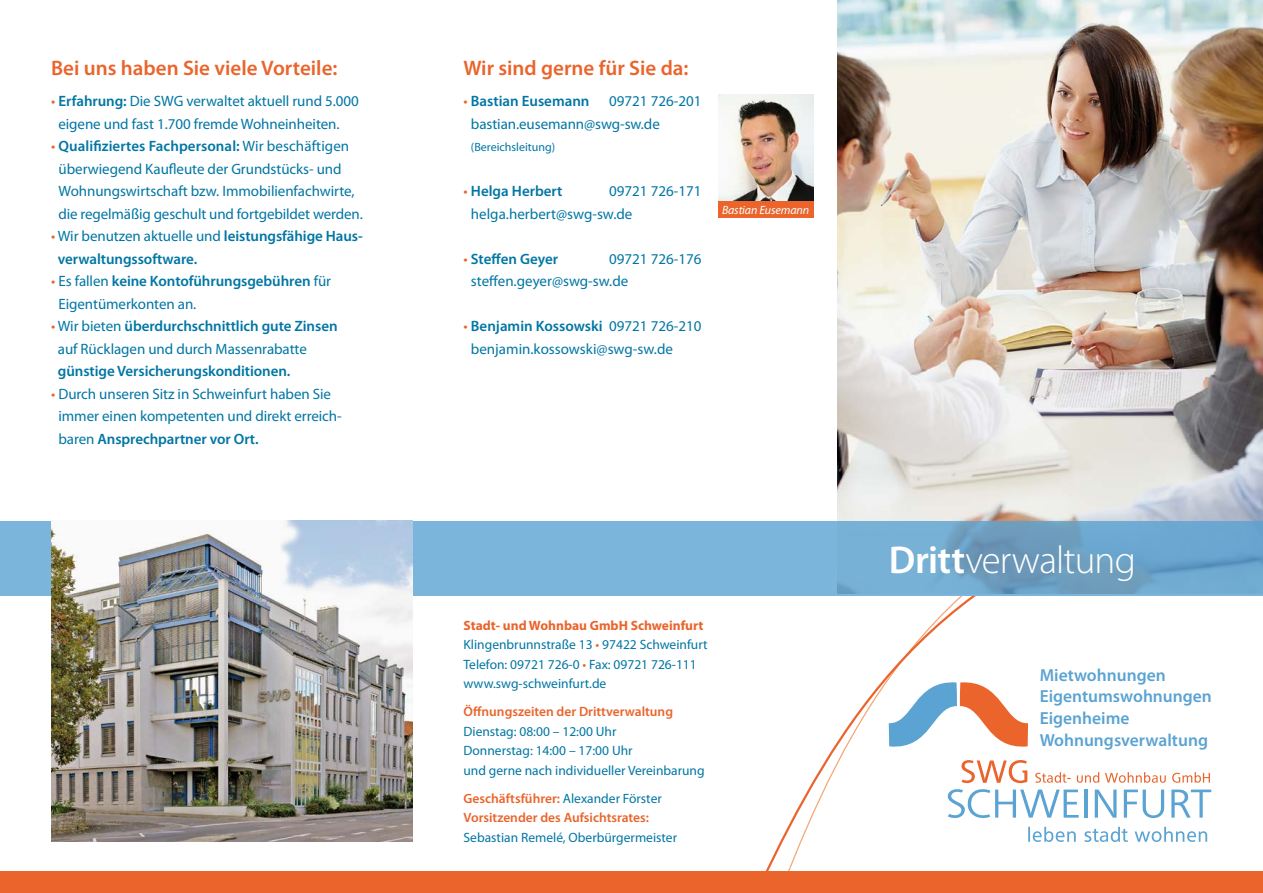
<style>
.page{position:relative;width:1263px;height:893px;background:#fff}
.page>*{position:absolute;margin:0;border:0;box-sizing:border-box;transform-origin:0 0}
.t1{font:300 39px "Myriad Pro";letter-spacing:-.02em;color:#fff}
.t2{font:600 21px "Myriad Pro";color:#ea642b}
.t3{font:600 17.55px/21.9px "Myriad Pro";color:#5aa3d2}
.t4{font:15px/22.5px "Myriad Pro";letter-spacing:-.005em;color:#0076a4}
.t5{font:600 15px/22.5px "Myriad Pro";letter-spacing:-.005em;color:#0076a4}
.t6{font:13.5px/19.5px "Myriad Pro";color:#0076a4}
.t7{font:600 13.5px/19.5px "Myriad Pro";color:#ea642b}
.t8{font:12px "Myriad Pro";color:#0076a4}
.t9{font:italic 12px "Myriad Pro";letter-spacing:-.01em;color:#fff}
.s1{color:#ea642b}
.s2{font-weight:600}
.s3{font-weight:400;color:#ea642b}
.s4{font-weight:400}
.s5{font-weight:700;color:#ea642b}
.s6{font-weight:400;color:#0076a4}
</style>
<div class="page">
<svg style="left:487px;top:492px;width:751px;height:380px"></svg>
<svg style="left:889px;top:679px;width:139px;height:71px"></svg>
<svg style="left:1028px;top:827px;width:179px;height:15px"></svg>
<svg style="left:947px;top:760px;width:264px;height:60px"></svg>
<img style="left:838px;top:0;width:425px;height:521px">
<svg style="left:0;top:521px;width:1263px;height:74px;background:#75add2"></svg>
<div style="left:0;top:872px;width:1263px;height:21px;background:#ea642b"></div>
<img style="left:51px;top:521px;width:361px;height:321px">
<img style="left:719px;top:95px;width:95px;height:106px">
<div style="left:719px;top:201px;width:95px;height:17px;background:#ea642b"></div>
<h2 class="t2" style="left:51px;top:55px;width:288px">Bei uns haben Sie viele Vorteile:</h2>
<p class="t4" style="left:58px;top:90px;width:302px;text-indent:-7px"><span class="s1">•</span> <span class="s2">Erfahrung:</span> Die SWG verwaltet aktuell rund 5.000 eigene und fast 1.700 fremde Wohneinheiten.</p>
<p class="t4" style="left:59px;top:135px;width:306px;text-indent:-8px"><span class="s1">•</span> <span class="s2">Qualifiziertes Fachpersonal:</span> Wir beschäftigen überwiegend Kaufleute der Grundstücks- und Wohnungswirtschaft bzw. Immobilienfachwirte, die regelmäßig geschult und fortgebildet werden.</p>
<p class="t5" style="left:58px;top:225px;width:306px;text-indent:-7px"><span class="s3">•</span> <span class="s4">Wir benutzen aktuelle und</span> leistungsfähige Haus&shy;verwaltungssoftware.</p>
<p class="t4" style="left:58px;top:270px;width:274px;text-indent:-7px"><span class="s1">•</span> Es fallen <span class="s2">keine Kontoführungsgebühren</span> für<br>Eigentümerkonten an.</p>
<p class="t4" style="left:58px;top:315px;width:281px;text-indent:-7px"><span class="s1">•</span> Wir bieten <span class="s2">überdurchschnittlich gute Zinsen </span>auf Rücklagen und durch Massenrabatte</p>
<p class="t5" style="left:58px;top:360px;width:234px">günstige Versicherungskonditionen.</p>
<p class="t4" style="left:58px;top:382px;width:284px;text-indent:-7px"><span class="s1">•</span> Durch unseren Sitz in Schweinfurt haben Sie immer einen kompetenten und direkt erreich&shy;baren <span class="s2">Ansprechpartner vor Ort.</span></p>
<h2 class="t2" style="left:463px;top:55px;width:226px">Wir sind gerne für Sie da:</h2>
<p class="t5" style="left:463px;top:90px;width:127px"><span class="s3">•</span> Bastian Eusemann</p>
<p class="t4" style="left:471px;top:90px;width:232px;text-indent:138px">09721 726-201 bastian.eusemann@swg-sw.de</p>
<p class="t8" style="left:471px;top:140px;width:86px">(Bereichsleitung)</p>
<p class="t5" style="left:463px;top:180px;width:101px"><span class="s3">•</span> Helga Herbert</p>
<p class="t4" style="left:471px;top:180px;width:232px;text-indent:138px">09721 726-171 helga.herbert@swg-sw.de</p>
<p class="t5" style="left:463px;top:247px;width:96px"><span class="s3">•</span> Steffen Geyer</p>
<p class="t4" style="left:471px;top:247px;width:232px;text-indent:138px">09721 726-176 steffen.geyer@swg-sw.de</p>
<p class="t4" style="left:471px;top:315px;width:232px;text-indent:-7px"><span class="s1">•</span> <span class="s2">Benjamin Kossowski</span> 09721 726-210 benjamin.kossowski@swg-sw.de</p>
<p class="t9" style="left:722px;top:202px;width:89px">Bastian Eusemann</p>
<p class="t6" style="left:463px;top:615px;width:246px"><span class="s5">Stadt- und Wohnbau GmbH Schweinfurt </span>Klingenbrunnstraße 13 <span class="s1">•</span> 97422 Schweinfurt Telefon: 09721 726-0 <span class="s1">•</span> Fax: 09721 726-111 www.swg-schweinfurt.de</p>
<p class="t7" style="left:463px;top:702px;width:211px">Öffnungszeiten der Drittverwaltung</p>
<p class="t6" style="left:463px;top:721px;width:243px">Dienstag: 08:00 – 12:00 Uhr<br>Donnerstag: 14:00 – 17:00 Uhr<br>und gerne nach individueller Vereinbarung</p>
<p class="t7" style="left:463px;top:788px;width:200px">Geschäftsführer: <span class="s6">Alexander Förster<br></span>Vorsitzender des Aufsichtsrates:</p>
<p class="t6" style="left:463px;top:827px;width:215px">Sebastian Remelé, Oberbürgermeister</p>
<h1 class="t1" style="left:889px;top:536px;width:249px"><span class="s2">Dritt</span>verwaltung</h1>
<p class="t3" style="left:1040px;top:663px;width:174px">Mietwohnungen<br>Eigentumswohnungen<br>Eigenheime<br>Wohnungsverwaltung</p>
</div>
